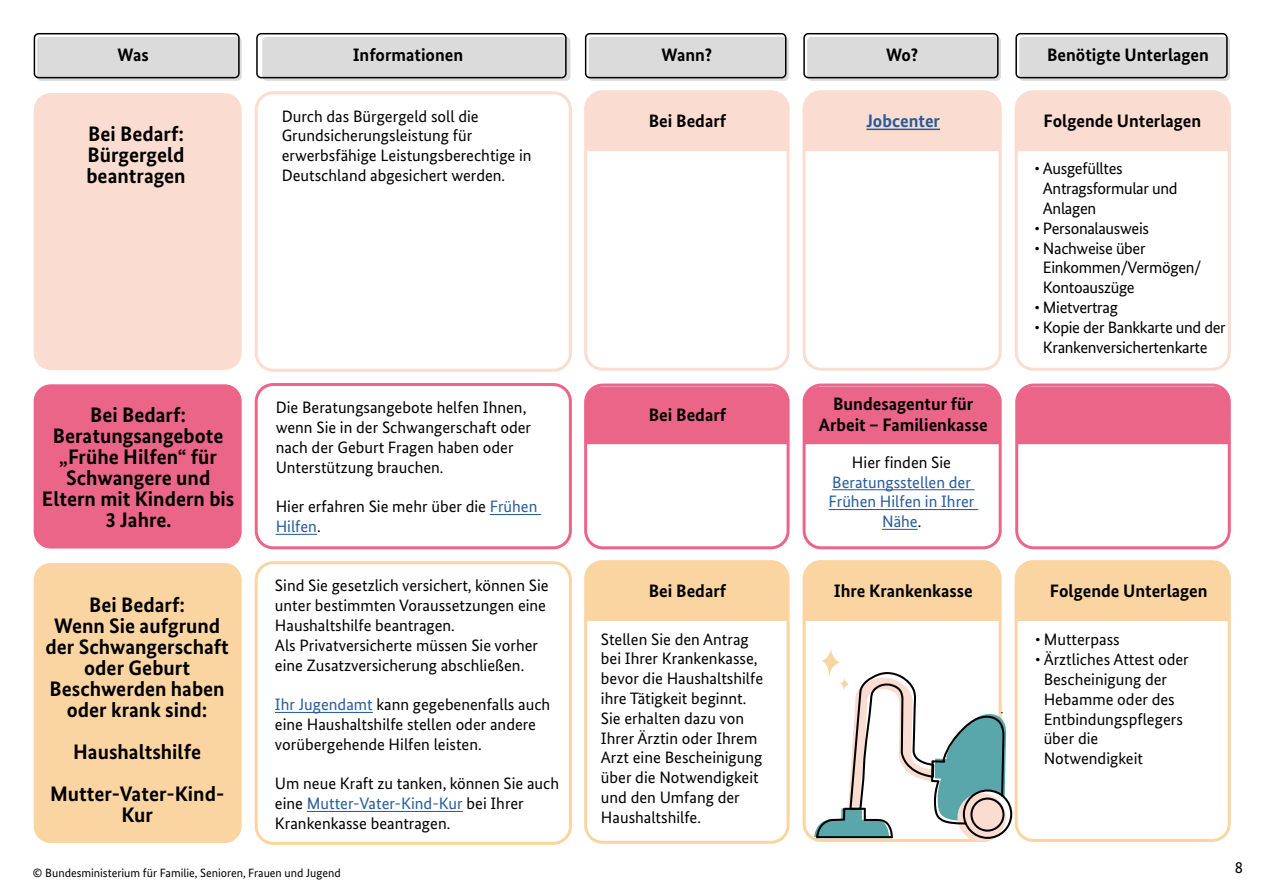
<style>
.page{position:relative;width:1263px;height:893px;background:#fff}
.page>*{position:absolute;margin:0;border:0;box-sizing:border-box;transform-origin:0 0}
.t1{font:700 21px/21px "Bundes Sans";color:#000;text-align:center}
.t2{font:700 18px/21px "Bundes Sans";color:#000;text-align:center}
.t3{font:700 18px "Bundes Sans";color:#275b9b}
.t4{font:16.5px/19.8px "Bundes Sans";color:#000}
.t5{font:16.5px/19.8px "Bundes Sans";letter-spacing:-.02em;color:#000}
.t6{font:16.5px/19.8px "Bundes Sans";color:#275b9b;text-align:center}
.t7{font:12px "Bundes Sans";color:#000}
.s1{color:#275b9b}
.s2{color:#000}
</style>
<div class="page">
<div style="left:1019px;top:37px;width:211px;height:44px;background:#dbdbdb;border-radius:4px"></div>
<div style="left:807px;top:37px;width:194px;height:44px;background:#dbdbdb;border-radius:4px"></div>
<div style="left:589px;top:37px;width:200px;height:44px;background:#dbdbdb;border-radius:4px"></div>
<div style="left:262px;top:37px;width:308px;height:44px;background:#dbdbdb;border-radius:4px"></div>
<div style="left:37px;top:37px;width:205px;height:44px;background:#dbdbdb;border-radius:4px"></div>
<div style="left:34px;top:33px;width:206px;height:45px;border:2px solid #000;border-radius:4px"></div>
<div style="left:256px;top:33px;width:311px;height:45px;border:2px solid #000;border-radius:4px"></div>
<div style="left:585px;top:33px;width:201px;height:45px;border:2px solid #000;border-radius:4px"></div>
<div style="left:803px;top:33px;width:195px;height:45px;border:2px solid #000;border-radius:4px"></div>
<div style="left:1015px;top:33px;width:213px;height:45px;border:2px solid #000;border-radius:4px"></div>
<div style="left:34px;top:93px;width:208px;height:277px;background:#fadcd0;border-radius:17px"></div>
<div style="left:255px;top:91px;width:317px;height:281px;border:3px solid #fadcd0;border-radius:17px"></div>
<div style="left:34px;top:384px;width:208px;height:165px;background:#eb6589;border-radius:17px"></div>
<div style="left:255px;top:383px;width:317px;height:166px;border:3px solid #eb6589;border-radius:17px"></div>
<div style="left:588px;top:388px;width:198px;height:56px;background:#eb6589"></div>
<div style="left:584px;top:384px;width:206px;height:165px;border:3px solid #eb6589;border-radius:17px"></div>
<div style="left:803px;top:387px;width:195px;height:57px;background:#eb6589"></div>
<div style="left:803px;top:384px;width:199px;height:165px;border:3px solid #eb6589;border-radius:17px"></div>
<div style="left:1019px;top:388px;width:208px;height:56px;background:#eb6589"></div>
<div style="left:1015px;top:384px;width:216px;height:165px;border:3px solid #eb6589;border-radius:17px"></div>
<div style="left:34px;top:563px;width:208px;height:280px;background:#fad5a2;border-radius:17px"></div>
<div style="left:255px;top:561px;width:317px;height:284px;border:3px solid #fad5a2;border-radius:17px"></div>
<div style="left:588px;top:564px;width:198px;height:57px;background:#fad5a2"></div>
<div style="left:584px;top:560px;width:206px;height:284px;border:3px solid #fad5a2;border-radius:17px"></div>
<div style="left:803px;top:564px;width:195px;height:57px;background:#fad5a2"></div>
<div style="left:803px;top:560px;width:199px;height:282px;border:3px solid #fad5a2;border-radius:17px"></div>
<div style="left:1015px;top:564px;width:212px;height:57px;background:#fad5a2"></div>
<div style="left:1015px;top:560px;width:216px;height:282px;border:3px solid #fad5a2;border-radius:17px"></div>
<hr style="left:490px;top:514px;width:51px;height:1px;background:#275b9b">
<hr style="left:276px;top:534px;width:41px;height:1px;background:#275b9b">
<hr style="left:832px;top:489px;width:142px;height:1px;background:#275b9b">
<hr style="left:828px;top:509px;width:150px;height:1px;background:#275b9b">
<hr style="left:882px;top:529px;width:36px;height:1px;background:#275b9b">
<hr style="left:275px;top:712px;width:98px;height:1px;background:#275b9b">
<hr style="left:307px;top:811px;width:156px;height:1px;background:#275b9b">
<svg style="left:814px;top:647px;width:198px;height:192px"></svg>
<div style="left:588px;top:94px;width:198px;height:57px;background:#fadcd0"></div>
<div style="left:584px;top:90px;width:206px;height:281px;border:3px solid #fadcd0;border-radius:17px"></div>
<div style="left:803px;top:94px;width:195px;height:57px;background:#fadcd0"></div>
<div style="left:803px;top:90px;width:199px;height:281px;border:3px solid #fadcd0;border-radius:17px"></div>
<div style="left:1019px;top:94px;width:208px;height:57px;background:#fadcd0"></div>
<div style="left:1015px;top:90px;width:216px;height:281px;border:3px solid #fadcd0;border-radius:17px"></div>
<hr style="left:866px;top:129px;width:74px;height:1px;background:#275b9b">
<p class="t2" style="left:117px;top:44px;width:33px">Was</p>
<p class="t2" style="left:353px;top:44px;width:112px">Informationen</p>
<p class="t2" style="left:661px;top:44px;width:52px">Wann?</p>
<p class="t2" style="left:886px;top:44px;width:34px">Wo?</p>
<p class="t2" style="left:1047px;top:44px;width:163px">Benötigte Unterlagen</p>
<p class="t1" style="left:86px;top:123px;width:101px;text-align:justify">Bei Bedarf:<br>Bürgergeld beantragen</p>
<p class="t4" style="left:282px;top:106px;width:251px">Durch das Bürgergeld soll die Grundsicherungsleistung für erwerbsfähige Leistungsberechtige in Deutschland abgesichert werden.</p>
<p class="t1" style="left:42px;top:404px;width:194px">Bei Bedarf:<br>Beratungsangebote „Frühe Hilfen“ für<br>Schwangere und<br>Eltern mit Kindern bis<br>3 Jahre.</p>
<p class="t4" style="left:276px;top:398px;width:257px">Die Beratungsangebote helfen Ihnen, wenn Sie in der Schwangerschaft oder nach der Geburt Fragen haben oder Unterstützung brauchen.</p>
<p class="t4" style="left:276px;top:497px;width:263px">Hier erfahren Sie mehr über die <span class="s1">Frühen<br>Hilfen</span>.</p>
<p class="t2" style="left:649px;top:110px;width:79px">Bei Bedarf</p>
<p class="t3" style="left:866px;top:110px;width:75px">Jobcenter</p>
<p class="t2" style="left:1043px;top:110px;width:159px">Folgende Unterlagen</p>
<p class="t5" style="left:1043px;top:159px;width:136px;text-indent:-8px">• Ausgefülltes<br>Antragsformular und<br>Anlagen</p>
<p class="t5" style="left:1034px;top:218px;width:116px">• Personalausweis</p>
<p class="t5" style="left:1043px;top:238px;width:160px;text-indent:-8px">• Nachweise über<br>Einkommen/Vermögen/<br>Kontoauszüge</p>
<p class="t5" style="left:1034px;top:297px;width:85px">• Mietvertrag</p>
<p class="t5" style="left:1034px;top:317px;width:193px;text-align:center">• Kopie der Bankkarte und der<br>Krankenversichertenkarte</p>
<p class="t2" style="left:649px;top:404px;width:79px">Bei Bedarf</p>
<p class="t2" style="left:819px;top:393px;width:170px">Bundesagentur für<br>Arbeit – Familienkasse</p>
<p class="t6" style="left:828px;top:452px;width:147px"><span class="s2">Hier fnden Sie<br></span>Beratungsstellen der<br>Frühen Hilfen in Ihrer<br>Nähe<span class="s2">.</span></p>
<p class="t1" style="left:45px;top:594px;width:185px">Bei Bedarf:<br>Wenn Sie aufgrund der Schwangerschaft oder Geburt<br>Beschwerden haben oder krank sind:</p>
<p class="t1" style="left:50px;top:730px;width:176px;line-height:42px">Haushaltshilfe<br>Mutter-Vater-Kind-</p>
<p class="t1" style="left:121px;top:804px;width:33px">Kur</p>
<p class="t4" style="left:275px;top:576px;width:275px">Sind Sie gesetzlich versichert, können Sie unter bestimmten Voraussetzungen eine Haushaltshilfe beantragen.<br>Als Privatversicherte müssen Sie vorher eine Zusatzversicherung abschließen.</p>
<p class="t4" style="left:275px;top:694px;width:277px"><span class="s1">Ihr Jugendamt</span> kann gegebenenfalls auch eine Haushaltshilfe stellen oder andere vorübergehende Hilfen leisten.</p>
<p class="t4" style="left:275px;top:774px;width:286px">Um neue Kraft zu tanken, können Sie auch eine <span class="s1">Mutter-Vater-Kind-Kur</span> bei Ihrer<br>Krankenkasse beantragen.</p>
<p class="t7" style="left:33px;top:866px;width:309px">© Bundesministerium für Familie, Senioren, Frauen und Jugend</p>
<p class="t2" style="left:649px;top:580px;width:79px">Bei Bedarf</p>
<p class="t4" style="left:601px;top:629px;width:164px">Stellen Sie den Antrag bei Ihrer Krankenkasse, bevor die Haushaltshilfe ihre Tätigkeit beginnt.<br>Sie erhalten dazu von<br>Ihrer Ärztin oder Ihrem<br>Arzt eine Bescheinigung über die Notwendigkeit und den Umfang der<br>Haushaltshilfe.</p>
<p class="t2" style="left:834px;top:580px;width:141px">Ihre Krankenkasse</p>
<p class="t2" style="left:1050px;top:580px;width:159px">Folgende Unterlagen</p>
<p class="t4" style="left:1035px;top:630px;width:86px">• Mutterpass</p>
<p class="t4" style="left:1044px;top:649px;width:147px;text-indent:-8px">• Ärztliches Attest oder<br>Bescheinigung der<br>Hebamme oder des<br>Entbindungspfegers über die<br>Notwendigkeit</p>
<p class="t4" style="left:1235px;top:857px;width:10px">8</p>
</div>
